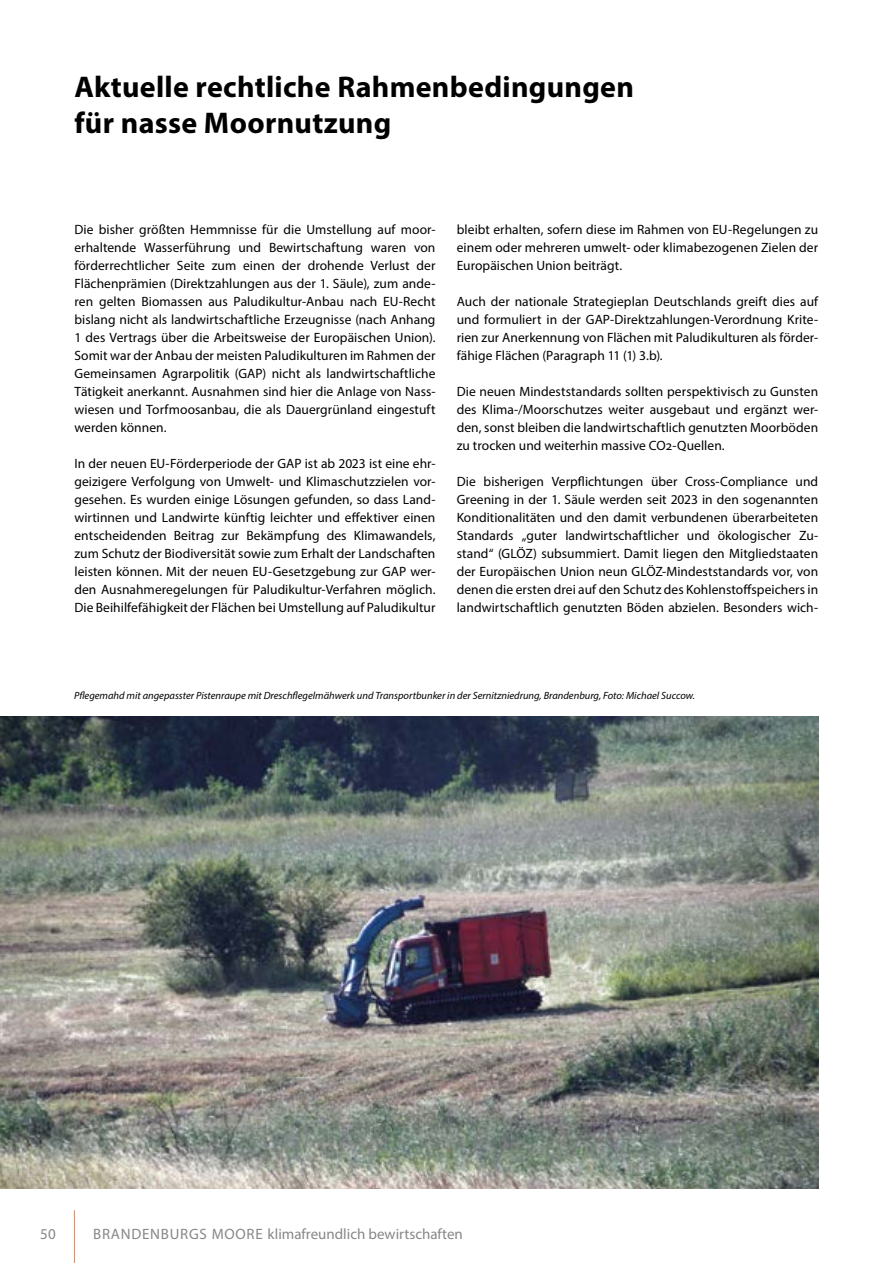
<style>
.page{position:relative;width:893px;height:1263px;background:#fff}
.page>*{position:absolute;margin:0;border:0;box-sizing:border-box;transform-origin:0 0}
.Überschrift_H2_20_pt{font:700 30px/36px "Myriad Pro";letter-spacing:.01em;color:#000}
.t1{font:15px "Myriad Pro";color:#878787}
.Fließtext{font:13.5px/18px "Myriad Pro";letter-spacing:.005em;color:#000;text-align:justify}
.t2{font:italic 10.5px "Myriad Pro";color:#000}
</style>
<div class="page">
<hr style="left:74px;top:1210px;width:1px;height:53px;background:#ef833e">
<img style="left:0;top:717px;width:819px;height:471px">
<h2 class="Überschrift_H2_20_pt" style="left:74px;top:68px;width:561px">Aktuelle rechtliche Rahmenbedingungen für nasse Moornutzung</h2>
<p class="Fließtext" style="left:74px;top:220px;width:363px">Die bisher größten Hemmnisse für die Umstellung auf moor&shy;erhaltende Wasserführung und Bewirtschaftung waren von förderrechtlicher Seite zum einen der drohende Verlust der Flächenprämien (Direktzahlungen aus der 1. Säule), zum ande&shy;ren gelten Biomassen aus Paludikultur-Anbau nach EU-Recht bislang nicht als landwirtschaftliche Erzeugnisse (nach Anhang 1 des Vertrags über die Arbeitsweise der Europäischen Union).<br>Somit war der Anbau der meisten Paludikulturen im Rahmen der Gemeinsamen Agrarpolitik (GAP) nicht als landwirtschaftliche Tätigkeit anerkannt. Ausnahmen sind hier die Anlage von Nass&shy;wiesen und Torfmoosanbau, die als Dauergrünland eingestuft werden können.</p>
<p class="Fließtext" style="left:74px;top:454px;width:363px">In der neuen EU-Förderperiode der GAP ist ab 2023 ist eine ehr&shy;geizigere Verfolgung von Umwelt- und Klimaschutzzielen vor&shy;gesehen. Es wurden einige Lösungen gefunden, so dass Land&shy;wirtinnen und Landwirte künftig leichter und effektiver einen entscheidenden Beitrag zur Bekämpfung des Klimawandels, zum Schutz der Biodiversität sowie zum Erhalt der Landschaften leisten können. Mit der neuen EU-Gesetzgebung zur GAP wer&shy;den Ausnahmeregelungen für Paludikultur-Verfahren möglich.<br>Die Beihilfefähigkeit der Flächen bei Umstellung auf Paludikultur</p>
<p class="Fließtext" style="left:457px;top:220px;width:363px">bleibt erhalten, sofern diese im Rahmen von EU-Regelungen zu einem oder mehreren umwelt- oder klimabezogenen Zielen der Europäischen Union beiträgt.</p>
<p class="Fließtext" style="left:457px;top:292px;width:363px">Auch der nationale Strategieplan Deutschlands greift dies auf und formuliert in der GAP-Direktzahlungen-Verordnung Krite&shy;rien zur Anerkennung von Flächen mit Paludikulturen als förder&shy;fähige Flächen (Paragraph 11 (1) 3.b).</p>
<p class="Fließtext" style="left:457px;top:382px;width:363px">Die neuen Mindeststandards sollten perspektivisch zu Gunsten des Klima-/Moorschutzes weiter ausgebaut und ergänzt wer&shy;den, sonst bleiben die landwirtschaftlich genutzten Moorböden zu trocken und weiterhin massive CO2-Quellen.</p>
<p class="Fließtext" style="left:457px;top:472px;width:363px">Die bisherigen Verpflichtungen über Cross-Compliance und Greening in der 1. Säule werden seit 2023 in den sogenannten Konditionalitäten und den damit verbundenen überarbeiteten Standards „guter landwirtschaftlicher und ökologischer Zu&shy;stand“ (GLÖZ) subsummiert. Damit liegen den Mitgliedstaaten der Europäischen Union neun GLÖZ-Mindeststandards vor, von denen die ersten drei auf den Schutz des Kohlenstoffspeichers in landwirtschaftlich genutzten Böden abzielen. Besonders wich-</p>
<p class="t2" style="left:74px;top:689px;width:622px">Pflegemahd mit angepasster Pistenraupe mit Dreschflegelmähwerk und Transportbunker in der Sernitzniedrung, Brandenburg, Foto: Michael Succow.</p>
<p class="t1" style="left:40px;top:1225px;width:17px">50</p>
<p class="t1" style="left:93px;top:1225px;width:371px">BRANDENBURGS MOORE klimafreundlich bewirtschaften</p>
</div>
